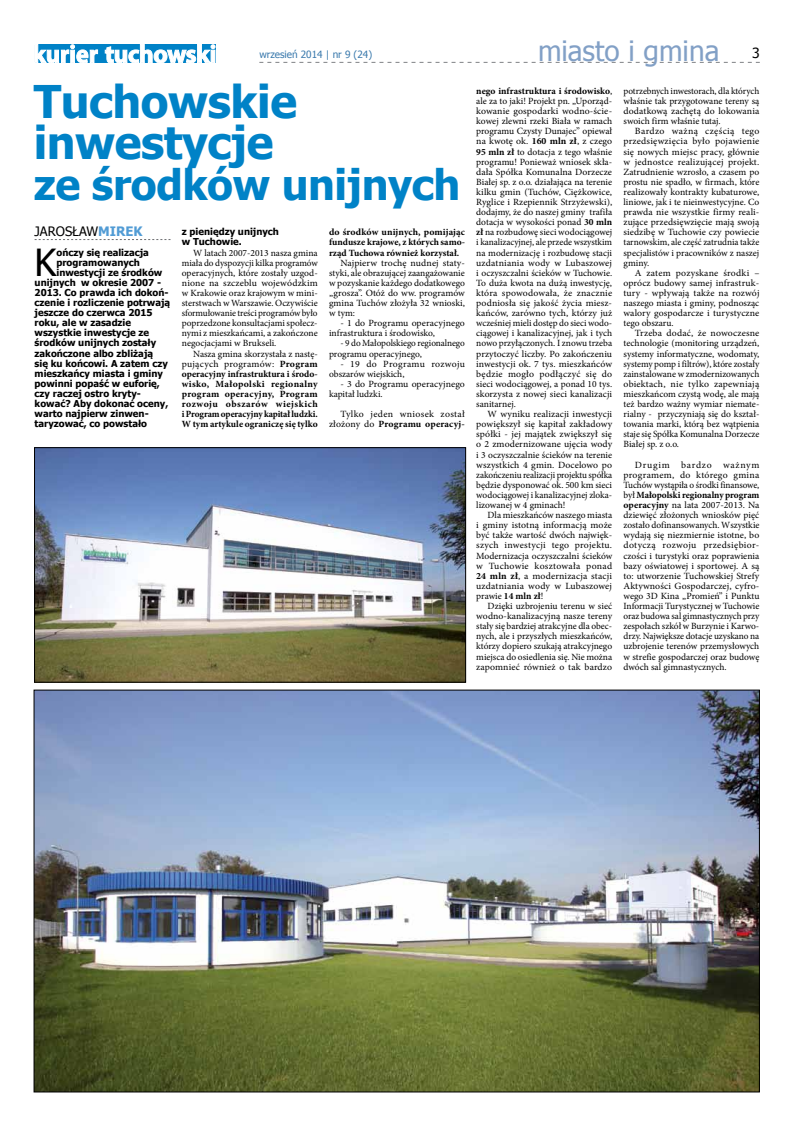
<style>
.page{position:relative;width:808px;height:1134px;background:#fff}
.page>*{position:absolute;margin:0;border:0;box-sizing:border-box;transform-origin:0 0}
.t1{font:700 45px/41px "Tahoma";letter-spacing:-.01em;color:#0082c7}
.t2{font:700 42px "Tahoma";letter-spacing:-.01em;color:#0082c7}
.t3{font:37.3px "Tahoma";color:#000}
.t4{font:28px "Tahoma";color:#82a0c6}
.t5{font:13px "Tahoma";color:#000}
.t6{font:700 13px "Tahoma";color:#529cd5}
.t7{font:10px "Tahoma";color:#3b7aad}
.t8{font:9.5px/10.1px "Minion Pro";color:#000;text-align:justify}
.t9{font:700 9.5px/10.1px "Tahoma";color:#000}
.t10{font:700 9.5px/10.1px "Minion Pro";color:#000;text-align:justify}
.t11{font:9.5px/10.1px "Minion Pro";letter-spacing:.035em;color:#000;text-align:right}
.s1{font-size:14px;color:#000}
.s2{font-weight:400}
.s3{font-weight:700}
</style>
<div class="page">
<svg style="left:259px;top:62px;width:501px;height:1px"></svg>
<div style="left:34px;top:44px;width:181px;height:19px;background:#0082c7"></div>
<svg style="left:34px;top:44px;width:64px;height:19px"></svg>
<svg style="left:105px;top:44px;width:111px;height:19px"></svg>
<svg style="left:35px;top:239px;width:135px;height:1px"></svg>
<img style="left:36px;top:449px;width:428px;height:231px">
<div style="left:34px;top:447px;width:432px;height:235px;border:1px solid #000"></div>
<img style="left:36px;top:692px;width:722px;height:398px">
<p class="t7" style="left:259px;top:48px;width:114px">wrzesień 2014 | nr 9 (24)</p>
<h3 class="t4" style="left:538px;top:32px;width:223px">miasto i gmina <span class="s1">3</span></h3>
<h1 class="t1" style="left:34px;top:79px;width:265px">Tuchowskie inwestycje</h1>
<h2 class="t2" style="left:34px;top:155px;width:428px">ze środków unijnych</h2>
<h3 class="t5" style="left:35px;top:222px;width:9px">jarosław</h3>
<h3 class="t6" style="left:98px;top:222px;width:46px">mirek</h3>
<h3 class="t3" style="left:35px;top:237px;width:21px">K</h3>
<p class="t9" style="left:57px;top:246px;width:94px">ończy się realizacja</p>
<p class="t9" style="left:57px;top:257px;width:85px">programowanych</p>
<p class="t9" style="left:57px;top:267px;width:107px">inwestycji ze środków</p>
<p class="t9" style="left:35px;top:277px;width:128px">unijnych w okresie 2007 -</p>
<p class="t9" style="left:35px;top:287px;width:135px">2013. Co prawda ich dokoń-</p>
<p class="t9" style="left:35px;top:297px;width:137px">czenie i rozliczenie potrwają</p>
<p class="t9" style="left:35px;top:307px;width:119px">jeszcze do czerwca 2015</p>
<p class="t9" style="left:35px;top:317px;width:98px">roku, ale w zasadzie</p>
<p class="t9" style="left:35px;top:327px;width:116px">wszystkie inwestycje ze</p>
<p class="t9" style="left:35px;top:337px;width:123px">środków unijnych zostały</p>
<p class="t9" style="left:35px;top:347px;width:120px">zakończone albo zbliżają</p>
<p class="t9" style="left:35px;top:358px;width:135px">się ku końcowi. A zatem czy</p>
<p class="t9" style="left:35px;top:368px;width:130px">mieszkańcy miasta i gminy</p>
<p class="t9" style="left:35px;top:378px;width:127px">powinni popaść w euforię,</p>
<p class="t9" style="left:35px;top:388px;width:108px">czy raczej ostro kryty-</p>
<p class="t9" style="left:35px;top:398px;width:135px">kować? Aby dokonać oceny,</p>
<p class="t9" style="left:35px;top:408px;width:116px">warto najpierw zinwen-</p>
<p class="t9" style="left:35px;top:418px;width:114px">taryzować, co powstało</p>
<p class="t9" style="left:182px;top:226px;width:99px">z pieniędzy unijnych w Tuchowie.</p>
<p class="t8" style="left:182px;top:247px;width:137px;text-indent:11px">W latach 2007-2013 nasza gmina miała do dyspozycji kilka programów operacyjnych, które zostały uzgod&shy;nione na szczeblu wojewódzkim w Krakowie oraz krajowym w mini&shy;sterstwach w Warszawie. Oczywiście sformułowanie treści programów było poprzedzone konsultacjami społecz&shy;nymi z mieszkańcami, a zakończone negocjacjami w Brukseli.</p>
<p class="t10" style="left:182px;top:348px;width:137px;text-indent:11px"><span class="s2">Nasza gmina skorzystała z nastę&shy;pujących programów:</span> Program operacyjny infrastruktura i środo&shy;wisko, Małopolski regionalny program operacyjny, Program rozwoju obszarów wiejskich i Program operacyjny kapitał ludzki.<br>W tym artykule ograniczę się tylko</p>
<p class="t10" style="left:329px;top:227px;width:137px">do środków unijnych, pomijając fundusze krajowe, z których samo&shy;rząd Tuchowa również korzystał.</p>
<p class="t8" style="left:329px;top:258px;width:137px;text-indent:11px">Najpierw trochę nudnej staty&shy;styki, ale obrazującej zaangażowanie w pozyskanie każdego dodatkowego „grosza”. Otóż do ww. programów gmina Tuchów złożyła 32 wnioski, w tym:</p>
<p class="t8" style="left:329px;top:318px;width:137px;text-indent:11px">- 1 do Programu operacyjnego infrastruktura i środowisko,</p>
<p class="t8" style="left:329px;top:338px;width:137px;text-indent:11px">- 9 do Małopolskiego regionalnego programu operacyjnego,</p>
<p class="t8" style="left:329px;top:359px;width:137px;text-indent:11px">- 19 do Programu rozwoju obszarów wiejskich,</p>
<p class="t8" style="left:329px;top:379px;width:137px;text-indent:11px">- 3 do Programu operacyjnego kapitał ludzki.</p>
<p class="t11" style="left:329px;top:409px;width:137px">Tylko jeden wniosek został złożony do <span class="s3">Programu operacyj-</span></p>
<p class="t8" style="left:476px;top:86px;width:137px"><span class="s3">nego infrastruktura i środowisko</span>, ale za to jaki! Projekt pn. „Uporząd&shy;kowanie gospodarki wodno-ście&shy;kowej zlewni rzeki Biała w ramach programu Czysty Dunajec” opiewał na kwotę ok. <span class="s3">160 mln zł</span>, z czego <span class="s3">95 mln zł</span> to dotacja z tego właśnie programu! Ponieważ wniosek skła&shy;dała Spółka Komunalna Dorzecze Białej sp. z o.o. działająca na terenie kilku gmin (Tuchów, Ciężkowice, Ryglice i Rzepiennik Strzyżewski), dodajmy, że do naszej gminy trafiła dotacja w wysokości ponad <span class="s3">30 mln zł</span> na rozbudowę sieci wodociągowej i kanalizacyjnej, ale przede wszystkim na modernizację i rozbudowę stacji uzdatniania wody w Lubaszowej i oczyszczalni ścieków w Tuchowie.<br>To duża kwota na dużą inwestycję, która spowodowała, że znacznie podniosła się jakość życia miesz&shy;kańców, zarówno tych, którzy już wcześniej mieli dostęp do sieci wodo&shy;ciągowej i kanalizacyjnej, jak i tych nowo przyłączonych. I znowu trzeba przytoczyć liczby. Po zakończeniu inwestycji ok. 7 tys. mieszkańców będzie mogło podłączyć się do sieci wodociągowej, a ponad 10 tys. skorzysta z nowej sieci kanalizacji sanitarnej.</p>
<p class="t8" style="left:476px;top:409px;width:137px;text-indent:11px">W wyniku realizacji inwestycji powiększył się kapitał zakładowy spółki - jej majątek zwiększył się o 2 zmodernizowane ujęcia wody i 3 oczyszczalnie ścieków na terenie wszystkich 4 gmin. Docelowo po zakończeniu realizacji projektu spółka będzie dysponować ok. 500 km sieci wodociągowej i kanalizacyjnej zloka&shy;lizowanej w 4 gminach!</p>
<p class="t8" style="left:476px;top:510px;width:137px;text-indent:11px">Dla mieszkańców naszego miasta i gminy istotną informacją może być także wartość dwóch najwięk&shy;szych inwestycji tego projektu.<br>Modernizacja oczyszczalni ścieków w Tuchowie kosztowała ponad <span class="s3">24 mln zł</span>, a modernizacja stacji uzdatniania wody w Lubaszowej prawie <span class="s3">14 mln zł</span>!</p>
<p class="t8" style="left:476px;top:601px;width:137px;text-indent:11px">Dzięki uzbrojeniu terenu w sieć wodno-kanalizacyjną nasze tereny stały się bardziej atrakcyjne dla obec&shy;nych, ale i przyszłych mieszkańców, którzy dopiero szukają atrakcyjnego miejsca do osiedlenia się. Nie można zapomnieć również o tak bardzo</p>
<p class="t8" style="left:623px;top:86px;width:137px">potrzebnych inwestorach, dla których właśnie tak przygotowane tereny są dodatkową zachętą do lokowania swoich firm właśnie tutaj.</p>
<p class="t8" style="left:623px;top:126px;width:137px;text-indent:11px">Bardzo ważną częścią tego przedsięwzięcia było pojawienie się nowych miejsc pracy, głównie w jednostce realizującej projekt.<br>Zatrudnienie wzrosło, a czasem po prostu nie spadło, w firmach, które realizowały kontrakty kubaturowe, liniowe, jak i te nieinwestycyjne. Co prawda nie wszystkie firmy reali&shy;zujące przedsięwzięcie mają swoją siedzibę w Tuchowie czy powiecie tarnowskim, ale część zatrudnia także specjalistów i pracowników z naszej gminy.</p>
<p class="t8" style="left:623px;top:268px;width:137px;text-indent:11px">A zatem pozyskane środki – oprócz budowy samej infrastruk&shy;tury - wpływają także na rozwój naszego miasta i gminy, podnosząc walory gospodarcze i turystyczne tego obszaru.</p>
<p class="t8" style="left:623px;top:328px;width:137px;text-indent:11px">Trzeba dodać, że nowoczesne technologie (monitoring urządzeń, systemy informatyczne, wodomaty, systemy pomp i filtrów), które zostały zainstalowane w zmodernizowanych obiektach, nie tylko zapewniają mieszkańcom czystą wodę, ale mają też bardzo ważny wymiar niemate&shy;rialny - przyczyniają się do kształ&shy;towania marki, którą bez wątpienia staje się Spółka Komunalna Dorzecze Białej sp. z o.o.</p>
<p class="t8" style="left:623px;top:460px;width:137px;text-indent:11px">Drugim bardzo ważnym programem, do którego gmina Tuchów wystąpiła o środki finansowe, był <span class="s3">Małopolski regionalny program operacyjny</span> na lata 2007-2013. Na dziewięć złożonych wniosków pięć zostało dofinansowanych. Wszystkie wydają się niezmiernie istotne, bo dotyczą rozwoju przedsiębior&shy;czości i turystyki oraz poprawienia bazy oświatowej i sportowej. A są to: utworzenie Tuchowskiej Strefy Aktywności Gospodarczej, cyfro&shy;wego 3D Kina „Promień” i Punktu Informacji Turystycznej w Tuchowie oraz budowa sal gimnastycznych przy zespołach szkół w Burzynie i Karwo&shy;drzy. Największe dotacje uzyskano na uzbrojenie terenów przemysłowych w strefie gospodarczej oraz budowę dwóch sal gimnastycznych.</p>
</div>
